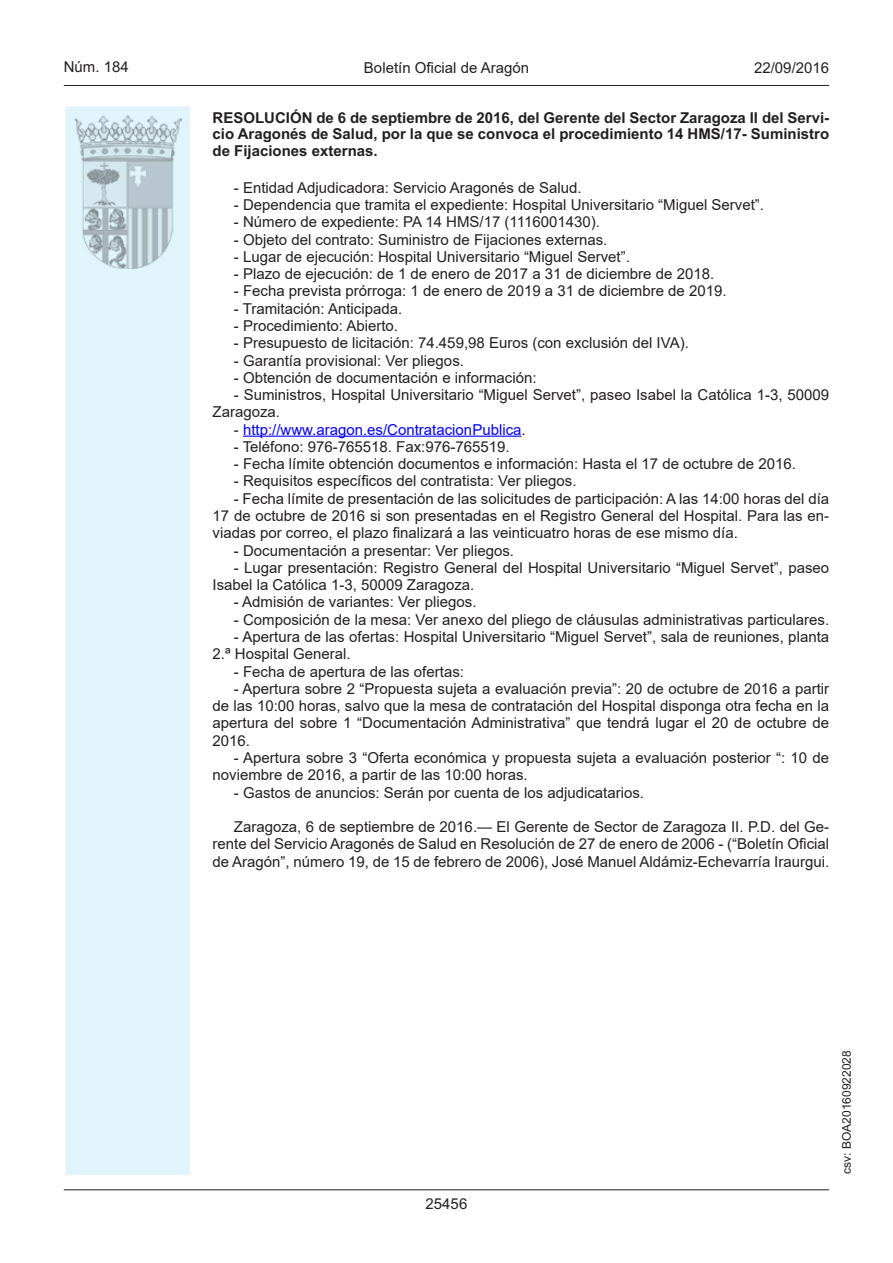
<style>
.page{position:relative;width:893px;height:1263px;background:#fff}
.page>*{position:absolute;margin:0;border:0;box-sizing:border-box;transform-origin:0 0}
.t1{font:15px/17.2px "Arial MT2";color:#231f20}
.t2{font:700 15px/16.5px "Arial";color:#231f20;text-align:justify}
.t3{font:15px "Arial MT2";color:#00f}
.t4{font:15px "Arial";color:#231f20}
.t5{font:12px "Arial";color:#231f20}
.s1{font-family:"Arial";color:#231f20}
</style>
<div class="page">
<hr style="left:64px;top:85px;width:765px;height:1px;background:#231f20">
<div style="left:64px;top:105px;width:127px;height:1071px;background:#e1f4fc;border:2px solid #fff"></div>
<img style="left:75px;top:115px;width:106px;height:153px">
<hr style="left:64px;top:1189px;width:765px;height:1px;background:#231f20">
<hr style="left:243px;top:436px;width:279px;height:1px;background:#00f">
<p class="t4" style="left:64px;top:57px;width:67px">Núm. 184</p>
<p class="t1" style="left:364px;top:59px;width:167px">Boletín Oficial de Aragón</p>
<p class="t4" style="left:754px;top:57px;width:77px">22/09/2016</p>
<p class="t2" style="left:213px;top:110px;width:618px">RESOLUCIÓN de 6 de septiembre de 2016, del Gerente del Sector Zaragoza II del Servi&shy;cio Aragonés de Salud, por la que se convoca el procedimiento 14 HMS/17- Suministro de Fijaciones externas.</p>
<p class="t1" style="left:234px;top:179px;width:349px">- Entidad Adjudicadora: Servicio Aragonés de Salud.</p>
<p class="t1" style="left:234px;top:196px;width:532px">- Dependencia que tramita el expediente: Hospital Universitario “Miguel Servet”.</p>
<p class="t1" style="left:234px;top:213px;width:368px">- Número de expediente: PA 14 HMS/17 (1116001430).</p>
<p class="t1" style="left:234px;top:231px;width:375px">- Objeto del contrato: Suministro de Fijaciones externas.</p>
<p class="t1" style="left:234px;top:248px;width:397px">- Lugar de ejecución: Hospital Universitario “Miguel Servet”.</p>
<p class="t1" style="left:234px;top:265px;width:482px">- Plazo de ejecución: de 1 de enero de 2017 a 31 de diciembre de 2018.</p>
<p class="t1" style="left:234px;top:282px;width:494px">- Fecha prevista prórroga: 1 de enero de 2019 a 31 de diciembre de 2019.</p>
<p class="t1" style="left:234px;top:300px;width:170px">- Tramitación: Anticipada.</p>
<p class="t1" style="left:234px;top:317px;width:166px">- Procedimiento: Abierto.</p>
<p class="t1" style="left:234px;top:334px;width:456px">- Presupuesto de licitación: 74.459,98 Euros (con exclusión del IVA).</p>
<p class="t1" style="left:234px;top:351px;width:232px">- Garantía provisional: Ver pliegos.</p>
<p class="t1" style="left:234px;top:369px;width:304px">- Obtención de documentación e información:</p>
<p class="t1" style="left:213px;top:386px;width:618px;text-indent:21px">- Suministros, Hospital Universitario “Miguel Servet”, paseo Isabel la Católica 1-3, 50009<br>Zaragoza.</p>
<p class="t3" style="left:234px;top:419px;width:293px"><span class="s1">-</span> http://www.aragon.es/ContratacionPublica<span class="s1">.</span></p>
<p class="t1" style="left:234px;top:438px;width:277px">- Teléfono: 976-765518. Fax:976-765519.</p>
<p class="t1" style="left:234px;top:455px;width:563px">- Fecha límite obtención documentos e información: Hasta el 17 de octubre de 2016.</p>
<p class="t1" style="left:234px;top:472px;width:344px">- Requisitos específicos del contratista: Ver pliegos.</p>
<p class="t1" style="left:213px;top:490px;width:618px;text-align:justify;text-indent:21px">- Fecha límite de presentación de las solicitudes de participación: A las 14:00 horas del día 17 de octubre de 2016 si son presentadas en el Registro General del Hospital. Para las en&shy;viadas por correo, el plazo finalizará a las veinticuatro horas de ese mismo día.</p>
<p class="t1" style="left:234px;top:542px;width:282px">- Documentación a presentar: Ver pliegos.</p>
<p class="t1" style="left:213px;top:559px;width:618px;text-indent:21px">- Lugar presentación: Registro General del Hospital Universitario “Miguel Servet”, paseo<br>Isabel la Católica 1-3, 50009 Zaragoza.</p>
<p class="t1" style="left:234px;top:593px;width:244px">- Admisión de variantes: Ver pliegos.</p>
<p class="t1" style="left:234px;top:611px;width:597px">- Composición de la mesa: Ver anexo del pliego de cláusulas administrativas particulares.</p>
<p class="t1" style="left:213px;top:628px;width:618px;text-indent:21px">- Apertura de las ofertas: Hospital Universitario “Miguel Servet”, sala de reuniones, planta<br>2.ª Hospital General.</p>
<p class="t1" style="left:234px;top:663px;width:232px">- Fecha de apertura de las ofertas:</p>
<p class="t1" style="left:213px;top:680px;width:618px;text-align:justify;text-indent:21px">- Apertura sobre 2 “Propuesta sujeta a evaluación previa”: 20 de octubre de 2016 a partir de las 10:00 horas, salvo que la mesa de contratación del Hospital disponga otra fecha en la apertura del sobre 1 “Documentación Administrativa” que tendrá lugar el 20 de octubre de</p>
<p class="t4" style="left:213px;top:730px;width:39px">2016.</p>
<p class="t1" style="left:213px;top:749px;width:618px;text-indent:21px">- Apertura sobre 3 “Oferta económica y propuesta sujeta a evaluación posterior “: 10 de noviembre de 2016, a partir de las 10:00 horas.</p>
<p class="t1" style="left:234px;top:783px;width:412px">- Gastos de anuncios: Serán por cuenta de los adjudicatarios.</p>
<p class="t1" style="left:213px;top:818px;width:618px;text-align:justify;text-indent:21px">Zaragoza, 6 de septiembre de 2016.— El Gerente de Sector de Zaragoza II. P.D. del Ge&shy;rente del Servicio Aragonés de Salud en Resolución de 27 de enero de 2006 - (“Boletín Oficial de Aragón”, número 19, de 15 de febrero de 2006), José Manuel Aldámiz-Echevarría Iraurgui.</p>
<p class="t4" style="left:426px;top:1193px;width:43px">25456</p>
<p class="t5" style="left:838px;top:1174px;width:125px;rotate:-90deg">csv: BOA20160922028</p>
</div>
